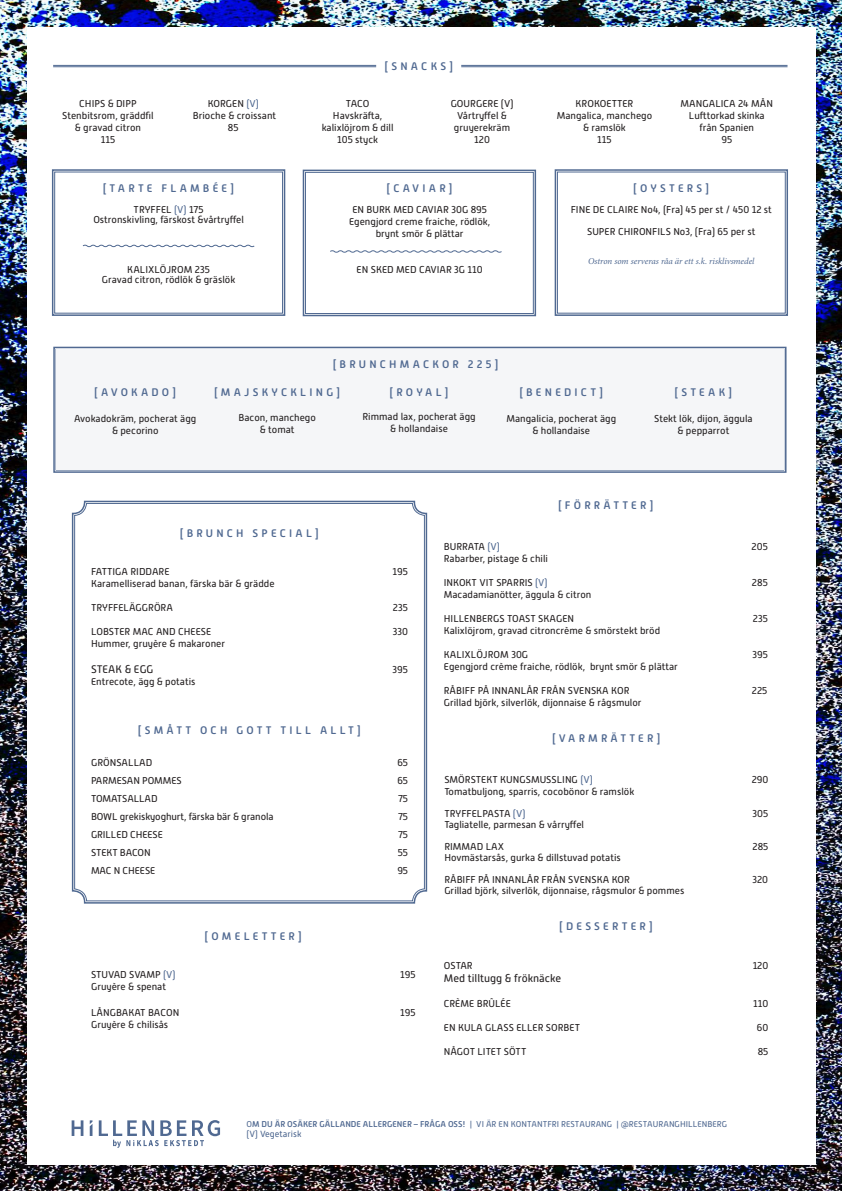
<style>
.page{position:relative;width:842px;height:1191px;background:#fff}
.page>*{position:absolute;margin:0;border:0;box-sizing:border-box;transform-origin:0 0}
.t1{font:500 11px "Alwyn New Rounded";letter-spacing:.29em;color:#506991}
.t2{font:11px "Alwyn New Rounded";color:#231f20}
.t3{font:10px/12px "Alwyn New Rounded";color:#231f20;text-align:center}
.t4{font:italic 9px "Minion Pro";letter-spacing:-.005em;color:#506991}
.t5{font:9px "Alwyn New Rounded";color:#506991}
.t6{font:8.5px "Alwyn New Rounded";color:#506991}
.s1{color:#506991}
.s2{font-weight:500}
</style>
<div class="page">
<img style="left:0;top:0;width:842px;height:1191px">
<div style="left:27px;top:27px;width:788px;height:1137px;background:#fff"></div>
<svg style="left:51px;top:169px;width:235px;height:147px"></svg>
<svg style="left:554px;top:169px;width:234px;height:147px"></svg>
<hr style="left:53px;top:65px;width:323px;height:1px;background:#506991">
<hr style="left:53px;top:67px;width:323px;height:1px;background:#506991">
<hr style="left:461px;top:65px;width:326px;height:1px;background:#506991">
<hr style="left:461px;top:67px;width:326px;height:1px;background:#506991">
<svg style="left:72px;top:1120px;width:11px;height:16px"></svg>
<svg style="left:90px;top:1120px;width:2px;height:16px"></svg>
<svg style="left:99px;top:1120px;width:121px;height:27px"></svg>
<svg style="left:71px;top:500px;width:357px;height:404px"></svg>
<div style="left:74px;top:503px;width:351px;height:398px;border:1px solid #506991;border-radius:12px"></div>
<svg style="left:302px;top:169px;width:235px;height:148px"></svg>
<svg style="left:53px;top:346px;width:734px;height:127px;background:#a1aec4"></svg>
<div style="left:56px;top:350px;width:727px;height:120px;background:#f5f6f8"></div>
<p class="t1" style="left:385px;top:60px;width:70px">[SNACKS]</p>
<p class="t3" style="left:451px;top:97px;width:64px">GOURGERE (V)<br>Vårtryffel &amp; gruyerekräm<br>120</p>
<p class="t3" style="left:681px;top:97px;width:94px">MANGALICA 24 MÅN<br>Lufttorkad skinka från Spanien<br>95</p>
<p class="t3" style="left:193px;top:97px;width:85px">KORGEN <span class="s1">(V)<br></span>Brioche &amp; croissant<br>85</p>
<p class="t3" style="left:62px;top:97px;width:93px">CHIPS &amp; DIPP<br>Stenbitsrom, gräddfil &amp; gravad citron<br>115</p>
<p class="t3" style="left:322px;top:97px;width:73px">TACO<br>Havskräfta, kalixlöjrom &amp; dill<br>105 styck</p>
<p class="t3" style="left:557px;top:97px;width:97px">KROKOETTER<br>Mangalica, manchego &amp; ramslök<br>115</p>
<p class="t1" style="left:103px;top:182px;width:132px">[TARTE FLAMBÉE]</p>
<p class="t1" style="left:387px;top:182px;width:67px">[CAVIAR]</p>
<p class="t3" style="left:349px;top:204px;width:143px">EN BURK MED CAVIAR 30G 895<br>Egengjord creme fraiche, rödlök, brynt smör &amp; plättar</p>
<p class="t3" style="left:357px;top:264px;width:128px">EN SKED MED CAVIAR 3G 110</p>
<p class="t3" style="left:93px;top:205px;width:152px;line-height:10px">TRYFFEL <span class="s1">(V)</span> 175<br>Ostronskivling, färskost &amp;vårtryffel</p>
<p class="t3" style="left:102px;top:265px;width:135px;line-height:10px">KALIXLÖJROM 235<br>Gravad citron, rödlök &amp; gräslök</p>
<p class="t1" style="left:634px;top:182px;width:77px">[OYSTERS]</p>
<p class="t3" style="left:571px;top:204px;width:203px">FINE DE CLAIRE No4, (Fra) 45 per st / 450 12 st</p>
<p class="t3" style="left:587px;top:226px;width:170px">SUPER CHIRONFILS No3, (Fra) 65 per st</p>
<p class="t4" style="left:588px;top:255px;width:168px">Ostron som serveras råa är ett s.k. risklivsmedel</p>
<p class="t1" style="left:95px;top:386px;width:83px">[AVOKADO]</p>
<p class="t3" style="left:74px;top:413px;width:124px">Avokadokräm, pocherat ägg &amp; pecorino</p>
<p class="t1" style="left:333px;top:358px;width:167px">[BRUNCHMACKOR 225]</p>
<p class="t1" style="left:214px;top:386px;width:127px">[MAJSKYCKLING]</p>
<p class="t3" style="left:238px;top:412px;width:79px">Bacon, manchego &amp; tomat</p>
<p class="t1" style="left:390px;top:386px;width:60px">[ROYAL]</p>
<p class="t3" style="left:362px;top:411px;width:115px">Rimmad lax, pocherat ägg &amp; hollandaise</p>
<p class="t1" style="left:520px;top:386px;width:85px">[BENEDICT]</p>
<p class="t3" style="left:506px;top:413px;width:111px">Mangalicia, pocherat ägg &amp; hollandaise</p>
<p class="t1" style="left:675px;top:386px;width:59px">[STEAK]</p>
<p class="t3" style="left:654px;top:413px;width:100px">Stekt lök, dijon, äggula &amp; pepparrot</p>
<p class="t1" style="left:180px;top:527px;width:140px">[BRUNCH SPECIAL]</p>
<p class="t1" style="left:558px;top:499px;width:96px">[FÖRRÄTTER]</p>
<p class="t3" style="left:91px;top:566px;width:80px">FATTIGA RIDDARE</p>
<p class="t3" style="left:393px;top:566px;width:17px">195</p>
<p class="t3" style="left:91px;top:578px;width:185px">Karamelliserad banan, färska bär &amp; grädde</p>
<p class="t3" style="left:91px;top:602px;width:83px">TRYFFELÄGGRÖRA</p>
<p class="t3" style="left:393px;top:602px;width:17px">235</p>
<p class="t3" style="left:91px;top:626px;width:122px">LOBSTER MAC AND CHEESE</p>
<p class="t3" style="left:393px;top:626px;width:17px">330</p>
<p class="t3" style="left:91px;top:638px;width:136px">Hummer, gruyère &amp; makaroner</p>
<p class="t2" style="left:91px;top:662px;width:64px">STEAK &amp; EGG</p>
<p class="t3" style="left:393px;top:663px;width:17px">395</p>
<p class="t3" style="left:91px;top:675px;width:106px">Entrecote, ägg &amp; potatis</p>
<p class="t1" style="left:138px;top:723px;width:224px">[SMÅTT OCH GOTT TILL ALLT]</p>
<p class="t3" style="left:91px;top:756px;width:63px">GRÖNSALLAD</p>
<p class="t3" style="left:397px;top:756px;width:12px">65</p>
<p class="t3" style="left:91px;top:774px;width:92px">PARMESAN POMMES</p>
<p class="t3" style="left:397px;top:774px;width:12px">65</p>
<p class="t3" style="left:91px;top:792px;width:68px">TOMATSALLAD</p>
<p class="t3" style="left:398px;top:792px;width:12px">75</p>
<p class="t3" style="left:91px;top:810px;width:184px">BOWL grekiskyoghurt, färska bär &amp; granola</p>
<p class="t3" style="left:398px;top:810px;width:12px">75</p>
<p class="t3" style="left:91px;top:828px;width:73px">GRILLED CHEESE</p>
<p class="t3" style="left:398px;top:828px;width:12px">75</p>
<p class="t3" style="left:91px;top:846px;width:61px">STEKT BACON</p>
<p class="t3" style="left:398px;top:846px;width:12px">55</p>
<p class="t3" style="left:91px;top:864px;width:66px">MAC N CHEESE</p>
<p class="t3" style="left:397px;top:864px;width:12px">95</p>
<p class="t1" style="left:205px;top:930px;width:98px">[OMELETTER]</p>
<p class="t3" style="left:91px;top:969px;width:86px">STUVAD SVAMP <span class="s1">(V)</span></p>
<p class="t3" style="left:400px;top:969px;width:17px">195</p>
<p class="t3" style="left:91px;top:981px;width:77px">Gruyère &amp; spenat</p>
<p class="t3" style="left:91px;top:1006px;width:90px">LÅNGBAKAT BACON</p>
<p class="t3" style="left:400px;top:1006px;width:17px">195</p>
<p class="t3" style="left:91px;top:1018px;width:79px">Gruyère &amp; chilisås</p>
<p class="t3" style="left:444px;top:540px;width:58px">BURRATA <span class="s1">(V)</span></p>
<p class="t3" style="left:751px;top:540px;width:18px">205</p>
<p class="t3" style="left:444px;top:552px;width:106px">Rabarber, pistage &amp; chili</p>
<p class="t3" style="left:444px;top:576px;width:105px">INKOKT VIT SPARRIS <span class="s1">(V)</span></p>
<p class="t3" style="left:752px;top:576px;width:17px">285</p>
<p class="t3" style="left:444px;top:588px;width:149px">Macadamianötter, äggula &amp; citron</p>
<p class="t3" style="left:444px;top:612px;width:132px">HILLENBERGS TOAST SKAGEN</p>
<p class="t3" style="left:753px;top:612px;width:17px">235</p>
<p class="t3" style="left:444px;top:624px;width:218px">Kalixlöjrom, gravad citroncrème &amp; smörstekt bröd</p>
<p class="t3" style="left:444px;top:648px;width:86px">KALIXLÖJROM 30G</p>
<p class="t3" style="left:752px;top:648px;width:17px">395</p>
<p class="t3" style="left:444px;top:660px;width:236px">Egengjord crème fraiche, rödlök, brynt smör &amp; plättar</p>
<p class="t3" style="left:444px;top:684px;width:187px">RÅBIFF PÅ INNANLÅR FRÅN SVENSKA KOR</p>
<p class="t3" style="left:752px;top:684px;width:17px">225</p>
<p class="t3" style="left:444px;top:696px;width:199px">Grillad björk, silverlök, dijonnaise &amp; rågsmulor</p>
<p class="t1" style="left:552px;top:732px;width:109px">[VARMRÄTTER]</p>
<p class="t3" style="left:444px;top:773px;width:150px">SMÖRSTEKT KUNGSMUSSLING <span class="s1">(V)</span></p>
<p class="t3" style="left:752px;top:773px;width:18px">290</p>
<p class="t3" style="left:444px;top:785px;width:191px">Tomatbuljong, sparris, cocobönor &amp; ramslök</p>
<p class="t3" style="left:444px;top:807px;width:83px">TRYFFELPASTA <span class="s1">(V)</span></p>
<p class="t3" style="left:752px;top:807px;width:17px">305</p>
<p class="t3" style="left:444px;top:818px;width:141px">Tagliatelle, parmesan &amp; vårryffel</p>
<p class="t3" style="left:444px;top:840px;width:61px">RIMMAD LAX</p>
<p class="t3" style="left:752px;top:840px;width:17px">285</p>
<p class="t3" style="left:444px;top:851px;width:178px">Hovmästarsås, gurka &amp; dillstuvad potatis</p>
<p class="t3" style="left:444px;top:873px;width:187px">RÅBIFF PÅ INNANLÅR FRÅN SVENSKA KOR</p>
<p class="t3" style="left:752px;top:873px;width:17px">320</p>
<p class="t3" style="left:444px;top:884px;width:242px">Grillad björk, silverlök, dijonnaise, rågsmulor &amp; pommes</p>
<p class="t1" style="left:559px;top:920px;width:95px">[DESSERTER]</p>
<p class="t3" style="left:444px;top:959px;width:30px">OSTAR</p>
<p class="t3" style="left:753px;top:959px;width:17px">120</p>
<p class="t2" style="left:444px;top:972px;width:119px">Med tilltugg &amp; fröknäcke</p>
<p class="t3" style="left:444px;top:997px;width:69px">CRÈME BRÛLÉE</p>
<p class="t3" style="left:753px;top:997px;width:17px">110</p>
<p class="t3" style="left:444px;top:1021px;width:138px">EN KULA GLASS ELLER SORBET</p>
<p class="t3" style="left:757px;top:1021px;width:13px">60</p>
<p class="t3" style="left:444px;top:1045px;width:84px">NÅGOT LITET SÖTT</p>
<p class="t3" style="left:758px;top:1045px;width:12px">85</p>
<p class="t6" style="left:247px;top:1118px;width:482px">O<span class="s2">M DU ÄR OSÄKER GÄLLANDE ALLERGENER – FRÅGA OSS!</span> | VI ÄR EN KONTANTFRI RESTAURANG | @RESTAURANGHILLENBERG</p>
<p class="t5" style="left:247px;top:1129px;width:56px">(V) Vegetarisk</p>
</div>
